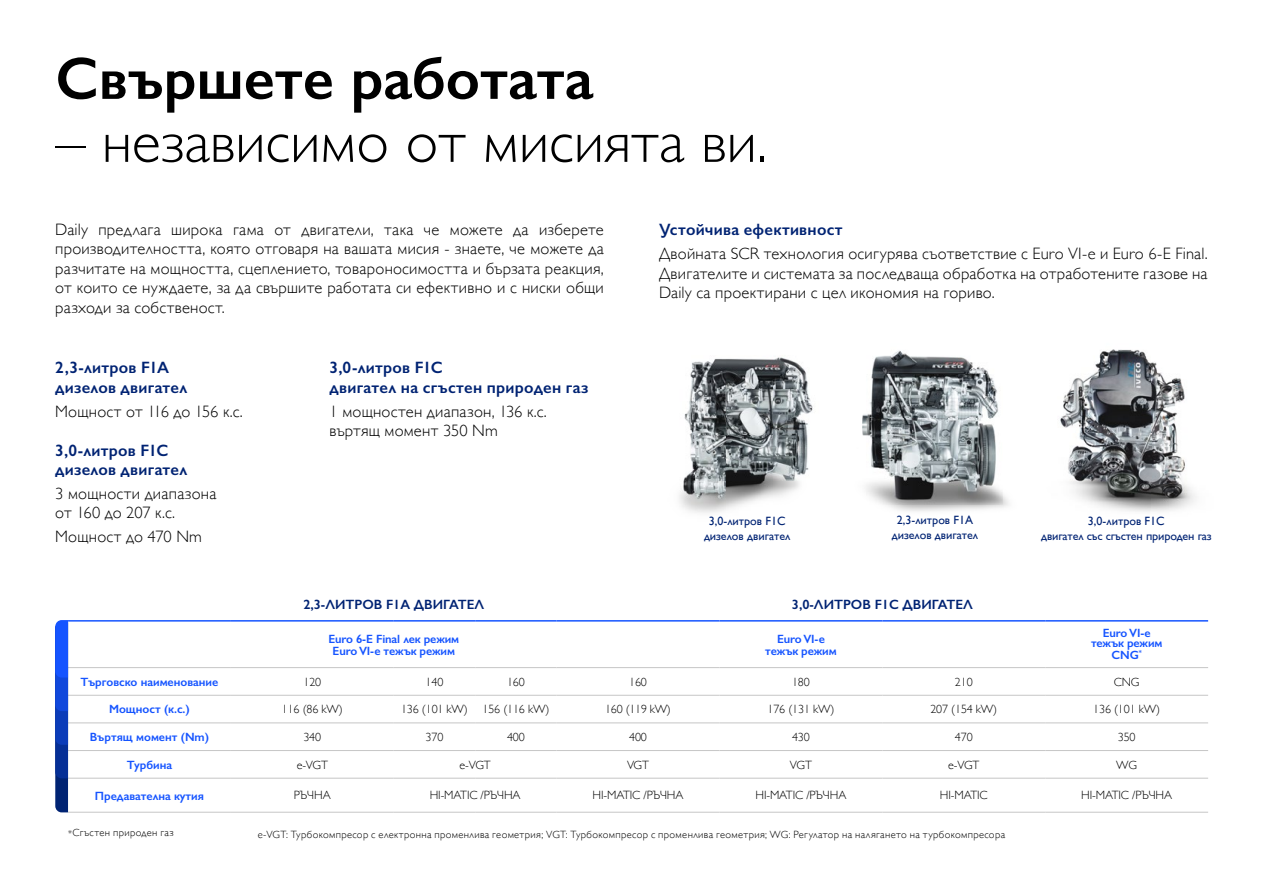
<style>
.page{position:relative;width:1263px;height:893px;background:#fff}
.page>*{position:absolute;margin:0;border:0;box-sizing:border-box;transform-origin:0 0}
.t1{font:300 60px "Gill Sans";color:#000}
.t2{font:600 60px "Gill Sans";color:#000}
.t3{font:300 16.5px/19.5px "Gill Sans";letter-spacing:.015em;color:#000;text-align:justify}
.t4{font:600 16.5px/19.5px "Gill Sans";letter-spacing:.015em;color:#002373}
.t5{font:600 13.5px "Gill Sans";color:#002373}
.t6{font:300 12px "Gill Sans";letter-spacing:-.01em;color:#000}
.t7{font:600 12px/12px "Gill Sans";color:#1554ff;text-align:center}
.t8{font:12px/15px "Gill Sans";color:#002373;text-align:center}
.t9{font:300 10.5px "Gill Sans";letter-spacing:.035em;color:#000}
.s1{font-size:8.4px}
</style>
<div class="page">
<hr style="left:68px;top:695px;width:163px;height:1px;background:#c6c6c6">
<hr style="left:231px;top:695px;width:163px;height:1px;background:#c6c6c6">
<hr style="left:394px;top:695px;width:81px;height:1px;background:#c6c6c6">
<hr style="left:475px;top:695px;width:82px;height:1px;background:#c6c6c6">
<hr style="left:557px;top:695px;width:162px;height:1px;background:#c6c6c6">
<hr style="left:719px;top:695px;width:163px;height:1px;background:#c6c6c6">
<hr style="left:882px;top:695px;width:163px;height:1px;background:#c6c6c6">
<hr style="left:1045px;top:695px;width:163px;height:1px;background:#c6c6c6">
<hr style="left:68px;top:723px;width:163px;height:1px;background:#c6c6c6">
<hr style="left:231px;top:723px;width:163px;height:1px;background:#c6c6c6">
<hr style="left:394px;top:723px;width:81px;height:1px;background:#c6c6c6">
<hr style="left:475px;top:723px;width:82px;height:1px;background:#c6c6c6">
<hr style="left:557px;top:723px;width:162px;height:1px;background:#c6c6c6">
<hr style="left:719px;top:723px;width:163px;height:1px;background:#c6c6c6">
<hr style="left:882px;top:723px;width:163px;height:1px;background:#c6c6c6">
<hr style="left:1045px;top:723px;width:163px;height:1px;background:#c6c6c6">
<hr style="left:68px;top:750px;width:163px;height:1px;background:#c6c6c6">
<hr style="left:231px;top:750px;width:163px;height:1px;background:#c6c6c6">
<hr style="left:394px;top:750px;width:81px;height:1px;background:#c6c6c6">
<hr style="left:475px;top:750px;width:82px;height:1px;background:#c6c6c6">
<hr style="left:557px;top:750px;width:162px;height:1px;background:#c6c6c6">
<hr style="left:719px;top:750px;width:163px;height:1px;background:#c6c6c6">
<hr style="left:882px;top:750px;width:163px;height:1px;background:#c6c6c6">
<hr style="left:1045px;top:750px;width:163px;height:1px;background:#c6c6c6">
<hr style="left:68px;top:778px;width:163px;height:1px;background:#c6c6c6">
<hr style="left:231px;top:778px;width:163px;height:1px;background:#c6c6c6">
<hr style="left:394px;top:778px;width:81px;height:1px;background:#c6c6c6">
<hr style="left:475px;top:778px;width:82px;height:1px;background:#c6c6c6">
<hr style="left:557px;top:778px;width:162px;height:1px;background:#c6c6c6">
<hr style="left:719px;top:778px;width:163px;height:1px;background:#c6c6c6">
<hr style="left:882px;top:778px;width:163px;height:1px;background:#c6c6c6">
<hr style="left:1045px;top:778px;width:163px;height:1px;background:#c6c6c6">
<hr style="left:68px;top:620px;width:163px;height:2px;background:#1554ff">
<hr style="left:231px;top:620px;width:163px;height:2px;background:#1554ff">
<hr style="left:394px;top:620px;width:81px;height:2px;background:#1554ff">
<hr style="left:475px;top:620px;width:82px;height:2px;background:#1554ff">
<hr style="left:557px;top:620px;width:162px;height:2px;background:#1554ff">
<hr style="left:719px;top:620px;width:163px;height:2px;background:#1554ff">
<hr style="left:882px;top:620px;width:163px;height:2px;background:#1554ff">
<hr style="left:1045px;top:620px;width:163px;height:2px;background:#1554ff">
<hr style="left:68px;top:812px;width:163px;height:1px;background:#c6c6c6">
<hr style="left:231px;top:812px;width:163px;height:1px;background:#c6c6c6">
<hr style="left:394px;top:812px;width:81px;height:1px;background:#c6c6c6">
<hr style="left:475px;top:812px;width:82px;height:1px;background:#c6c6c6">
<hr style="left:557px;top:812px;width:162px;height:1px;background:#c6c6c6">
<hr style="left:719px;top:812px;width:163px;height:1px;background:#c6c6c6">
<hr style="left:882px;top:812px;width:163px;height:1px;background:#c6c6c6">
<hr style="left:1045px;top:812px;width:163px;height:1px;background:#c6c6c6">
<hr style="left:68px;top:667px;width:163px;height:1px;background:#c6c6c6">
<hr style="left:231px;top:667px;width:163px;height:1px;background:#c6c6c6">
<hr style="left:394px;top:667px;width:81px;height:1px;background:#c6c6c6">
<hr style="left:475px;top:667px;width:82px;height:1px;background:#c6c6c6">
<hr style="left:557px;top:667px;width:162px;height:1px;background:#c6c6c6">
<hr style="left:719px;top:667px;width:163px;height:1px;background:#c6c6c6">
<hr style="left:882px;top:667px;width:163px;height:1px;background:#c6c6c6">
<hr style="left:1045px;top:667px;width:163px;height:1px;background:#c6c6c6">
<img style="left:871px;top:350px;width:118px;height:25px">
<img style="left:862px;top:375px;width:147px;height:130px">
<img style="left:679px;top:357px;width:134px;height:156px">
<img style="left:1060px;top:349px;width:136px;height:163px">
<svg style="left:55px;top:620px;width:13px;height:192px;background:#0e40c1"></svg>
<h1 class="t2" style="left:55px;top:42px;width:539px">Свършете работата</h1>
<h1 class="t1" style="left:55px;top:95px;width:713px">– независимо от мисията ви.</h1>
<p class="t3" style="left:55px;top:219px;width:550px">Daily предлага широка гама от двигатели, така че можете да изберете производителността, която отговаря на вашата мисия - знаете, че можете да разчитате на мощността, сцеплението, товароносимостта и бързата реакция, от които се нуждаете, за да свършите работата си ефективно и с ниски общи разходи за собственост.</p>
<p class="t4" style="left:55px;top:358px;width:133px">2,3-литров F1A дизелов двигател</p>
<p class="t3" style="left:55px;top:401px;width:189px">Мощност от 116 до 156 к.с.</p>
<p class="t4" style="left:55px;top:440px;width:133px">3,0-литров F1C дизелов двигател</p>
<p class="t3" style="left:55px;top:483px;width:163px">3 мощности диапазона от 160 дo 207 к.с.</p>
<p class="t3" style="left:55px;top:526px;width:148px">Мощност до 470 Nm</p>
<p class="t4" style="left:330px;top:358px;width:260px">3,0-литров F1C<br>двигател на сгъстен природен газ</p>
<p class="t3" style="left:330px;top:401px;width:219px">1 мощностен диапазон, 136 к.с. въртящ момент 350 Nm</p>
<p class="t4" style="left:659px;top:220px;width:185px">Устойчива ефективност</p>
<p class="t3" style="left:659px;top:243px;width:550px">Двойната SCR технология осигурява съответствие с Euro VI-e и Euro 6-E Final.<br>Двигателите и системата за последваща обработка на отработените газове на Daily са проектирани с цел икономия на гориво.</p>
<p class="t8" style="left:892px;top:513px;width:88px">2,3-литров F1A дизелов двигател</p>
<p class="t8" style="left:704px;top:513px;width:88px">3,0-литров F1C дизелов двигател</p>
<p class="t8" style="left:1041px;top:513px;width:172px">3,0-литров F1C<br>двигател със сгъстен природен газ</p>
<p class="t5" style="left:303px;top:596px;width:182px">2,3-ЛИТРОВ F1A ДВИГАТЕЛ</p>
<p class="t5" style="left:792px;top:596px;width:182px">3,0-ЛИТРОВ F1C ДВИГАТЕЛ</p>
<p class="t7" style="left:328px;top:632px;width:132px">Euro 6-E Final лек режим<br>Euro VI-e тежък режим</p>
<p class="t7" style="left:765px;top:632px;width:73px">Euro VI-e тежък режим</p>
<p class="t7" style="left:1091px;top:627px;width:73px;line-height:10.5px">Euro VI-e тежък режим</p>
<p class="t7" style="left:1112px;top:649px;width:32px">CNG<sup>*</sup></p>
<p class="t7" style="left:81px;top:676px;width:139px">Търговско наименование</p>
<p class="t6" style="left:303px;top:677px;width:19px">120</p>
<p class="t6" style="left:426px;top:677px;width:19px">140</p>
<p class="t6" style="left:507px;top:677px;width:19px">160</p>
<p class="t6" style="left:629px;top:677px;width:19px">160</p>
<p class="t6" style="left:792px;top:677px;width:19px">180</p>
<p class="t6" style="left:955px;top:677px;width:19px">210</p>
<p class="t6" style="left:1114px;top:672px;width:27px">CNG</p>
<p class="t7" style="left:109px;top:703px;width:82px">Мощност (к.с.)</p>
<p class="t6" style="left:282px;top:704px;width:62px">116 (86 kW)</p>
<p class="t6" style="left:401px;top:704px;width:150px">136 (101 kW) 156 (116 kW)</p>
<p class="t6" style="left:605px;top:704px;width:67px">160 (119 kW)</p>
<p class="t6" style="left:767px;top:700px;width:68px">176 (131 kW)</p>
<p class="t6" style="left:930px;top:700px;width:68px">207 (154 kW)</p>
<p class="t6" style="left:1093px;top:704px;width:68px">136 (101 kW)</p>
<p class="t7" style="left:90px;top:731px;width:121px">Въртящ момент (Nm)</p>
<p class="t6" style="left:303px;top:732px;width:19px">340</p>
<p class="t6" style="left:426px;top:727px;width:19px">370</p>
<p class="t6" style="left:507px;top:732px;width:19px">400</p>
<p class="t6" style="left:629px;top:732px;width:19px">400</p>
<p class="t6" style="left:792px;top:732px;width:19px">430</p>
<p class="t6" style="left:955px;top:727px;width:19px">470</p>
<p class="t6" style="left:1118px;top:732px;width:19px">350</p>
<p class="t7" style="left:127px;top:758px;width:47px">Турбина</p>
<p class="t6" style="left:297px;top:755px;width:33px">e-VGT</p>
<p class="t6" style="left:460px;top:755px;width:33px">e-VGT</p>
<p class="t6" style="left:627px;top:755px;width:23px">VGT</p>
<p class="t6" style="left:790px;top:755px;width:23px">VGT</p>
<p class="t6" style="left:948px;top:755px;width:33px">e-VGT</p>
<p class="t6" style="left:1116px;top:755px;width:22px">WG</p>
<p class="t7" style="left:95px;top:789px;width:110px">Предавателна кутия</p>
<p class="t6" style="left:294px;top:786px;width:38px">РЪЧНА</p>
<p class="t6" style="left:430px;top:786px;width:92px">HI-MATIC /РЪЧНА</p>
<p class="t6" style="left:593px;top:786px;width:92px">HI-MATIC /РЪЧНА</p>
<p class="t6" style="left:755px;top:786px;width:92px">HI-MATIC /РЪЧНА</p>
<p class="t6" style="left:940px;top:786px;width:49px">HI-MATIC</p>
<p class="t6" style="left:1081px;top:786px;width:92px">HI-MATIC /РЪЧНА</p>
<p class="t9" style="left:68px;top:824px;width:107px"><span class="s1">*</span>Сгъстен природен газ</p>
<p class="t9" style="left:258px;top:826px;width:749px">e-VGT: Турбокомпресор с електронна променлива геометрия; VGT: Турбокомпресор с променлива геометрия; WG: Регулатор на налягането на турбокомпресора</p>
</div>
